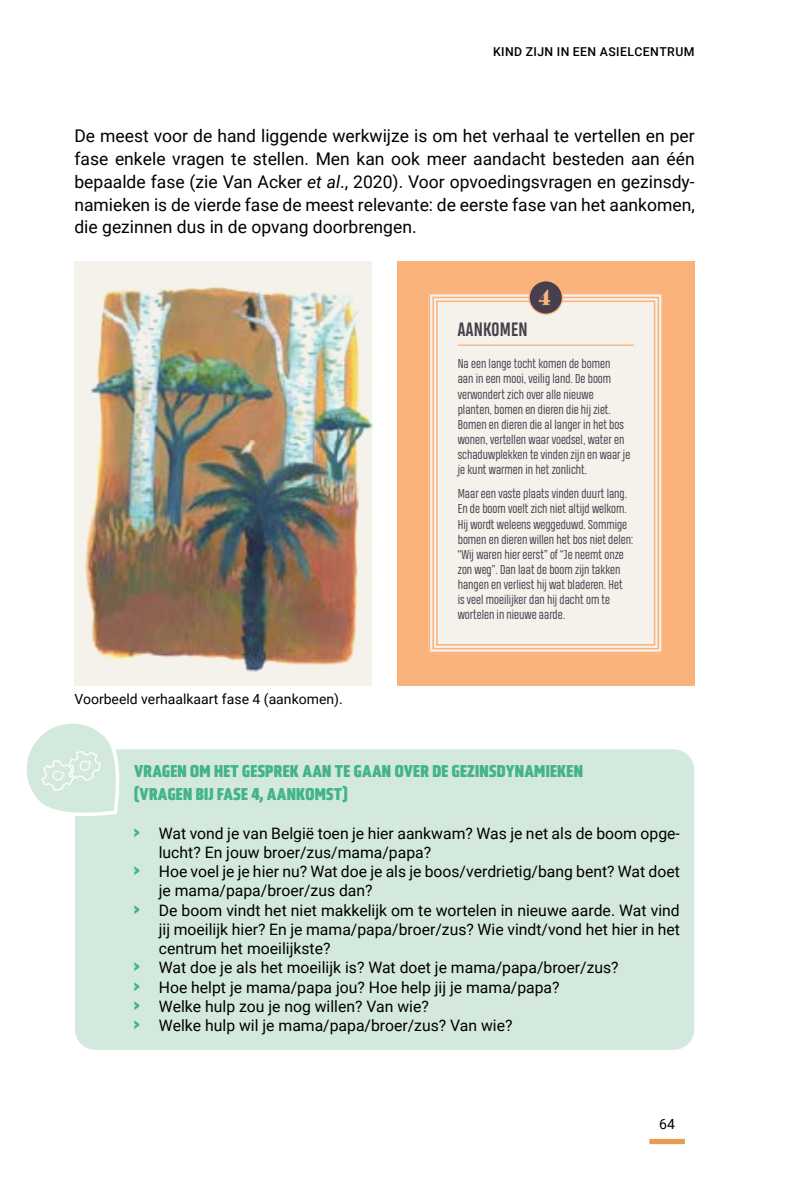
<style>
.page{position:relative;width:794px;height:1191px;background:#fff}
.page>*{position:absolute;margin:0;border:0;box-sizing:border-box;transform-origin:0 0}
.t1{font:900 24.32px "Tenez";color:#fab27b}
.t2{font:700 18.2px "Heading Pro";letter-spacing:.01em;color:#473f4d}
.t3{font:17.5px/22.8px "Roboto";color:#000;text-align:justify}
.t4{font:700 17.5px/22.8px "Obvia Condensed";letter-spacing:.015em;color:#43b38a}
.t5{font:15.75px "Roboto";color:#000}
.t6{font:14px "Roboto";color:#000}
.t7{font:500 12.25px "Roboto";letter-spacing:.035em;color:#000}
.t8{font:12.08px/15.2px "Heading Pro";color:#473f4d}
.s1{font-style:italic}
.s2{font-family:"Amboy";font-weight:900;color:#43b38a}
</style>
<div class="page">
<div style="left:649px;top:1138px;width:36px;height:6px;background:#e69d52"></div>
<div style="left:74px;top:749px;width:620px;height:301px;background:#d4e9de;border-radius:21px"></div>
<div style="left:397px;top:261px;width:297px;height:424px;background:#fab27b"></div>
<div style="left:428px;top:293px;width:235px;height:361px;background:#f5f1eb"></div>
<div style="left:432px;top:297px;width:227px;height:352px;border:2px solid #fab27b"></div>
<div style="left:436px;top:300px;width:219px;height:345px;border:2px solid #fab27b"></div>
<div style="left:529px;top:281px;width:33px;height:33px;background:#473f4d;border-radius:50%"></div>
<div style="left:528px;top:280px;width:35px;height:35px;border:1px solid #fab27b;border-radius:50%"></div>
<div style="left:74px;top:261px;width:298px;height:424px;background:#f5f1eb"></div>
<img style="left:85px;top:286px;width:287px;height:386px">
<svg style="left:26px;top:723px;width:98px;height:98px"></svg>
<p class="t7" style="left:493px;top:43px;width:203px">KIND ZIJN IN EEN ASIELCENTRUM</p>
<p class="t3" style="left:74px;top:124px;width:622px">De meest voor de hand liggende werkwijze is om het verhaal te vertellen en per fase enkele vragen te stellen. Men kan ook meer aandacht besteden aan één bepaalde fase (zie Van Acker <span class="s1">et al</span>., 2020). Voor opvoedingsvragen en gezinsdy&shy;namieken is de vierde fase de meest relevante: de eerste fase van het aankomen, die gezinnen dus in de opvang doorbrengen.</p>
<h1 class="t1" style="left:538px;top:279px;width:14px">4</h1>
<p class="t6" style="left:74px;top:689px;width:270px">Voorbeeld verhaalkaart fase 4 (aankomen).</p>
<h2 class="t2" style="left:458px;top:318px;width:71px">AANKOMEN</h2>
<p class="t8" style="left:458px;top:357px;width:174px">Na een lange tocht komen de bomen<br>aan in een mooi, veilig land. De boom verwondert zich over alle nieuwe planten, bomen en dieren die hij ziet.<br>Bomen en dieren die al langer in het bos wonen, vertellen waar voedsel, water en schaduwplekken te vinden zijn en waar je je kunt warmen in het zonlicht.</p>
<p class="t8" style="left:458px;top:486px;width:177px">Maar een vaste plaats vinden duurt lang.<br>En de boom voelt zich niet altijd welkom.<br>Hij wordt weleens weggeduwd. Sommige bomen en dieren willen het bos niet delen: “Wij waren hier eerst” of “Je neemt onze zon weg”. Dan laat de boom zijn takken hangen en verliest hij wat bladeren. Het<br>is veel moeilijker dan hij dacht om te wortelen in nieuwe aarde.</p>
<h3 class="t4" style="left:134px;top:759px;width:450px">VRAGEN OM HET GESPREK AAN TE GAAN OVER DE GEZINSDYNAMIEKEN (VRAGEN BIJ FASE 4, AANKOMST)</h3>
<h3 class="t5" style="left:134px;top:822px;width:547px"><span class="s2">›</span> Wat vond je van België toen je hier aankwam? Was je net als de boom opge-</h3>
<h3 class="t5" style="left:159px;top:841px;width:274px">lucht? En jouw broer/zus/mama/papa?</h3>
<h3 class="t5" style="left:134px;top:860px;width:547px"><span class="s2">›</span> Hoe voel je je hier nu? Wat doe je als je boos/verdrietig/bang bent? Wat doet</h3>
<h3 class="t5" style="left:159px;top:879px;width:215px">je mama/papa/broer/zus dan?</h3>
<h3 class="t5" style="left:134px;top:899px;width:547px"><span class="s2">›</span> De boom vindt het niet makkelijk om te wortelen in nieuwe aarde. Wat vind</h3>
<h3 class="t5" style="left:159px;top:918px;width:522px">jij moeilijk hier? En je mama/papa/broer/zus? Wie vindt/vond het hier in het</h3>
<h3 class="t5" style="left:159px;top:937px;width:173px">centrum het moeilijkste?</h3>
<h3 class="t5" style="left:134px;top:956px;width:486px"><span class="s2">›</span> Wat doe je als het moeilijk is? Wat doet je mama/papa/broer/zus?</h3>
<h3 class="t5" style="left:134px;top:976px;width:427px"><span class="s2">›</span> Hoe helpt je mama/papa jou? Hoe help jij je mama/papa?</h3>
<h3 class="t5" style="left:134px;top:995px;width:296px"><span class="s2">›</span> Welke hulp zou je nog willen? Van wie?</h3>
<h3 class="t5" style="left:134px;top:1014px;width:380px"><span class="s2">›</span> Welke hulp wil je mama/papa/broer/zus? Van wie?</h3>
<p class="t6" style="left:659px;top:1114px;width:17px">64</p>
</div>
